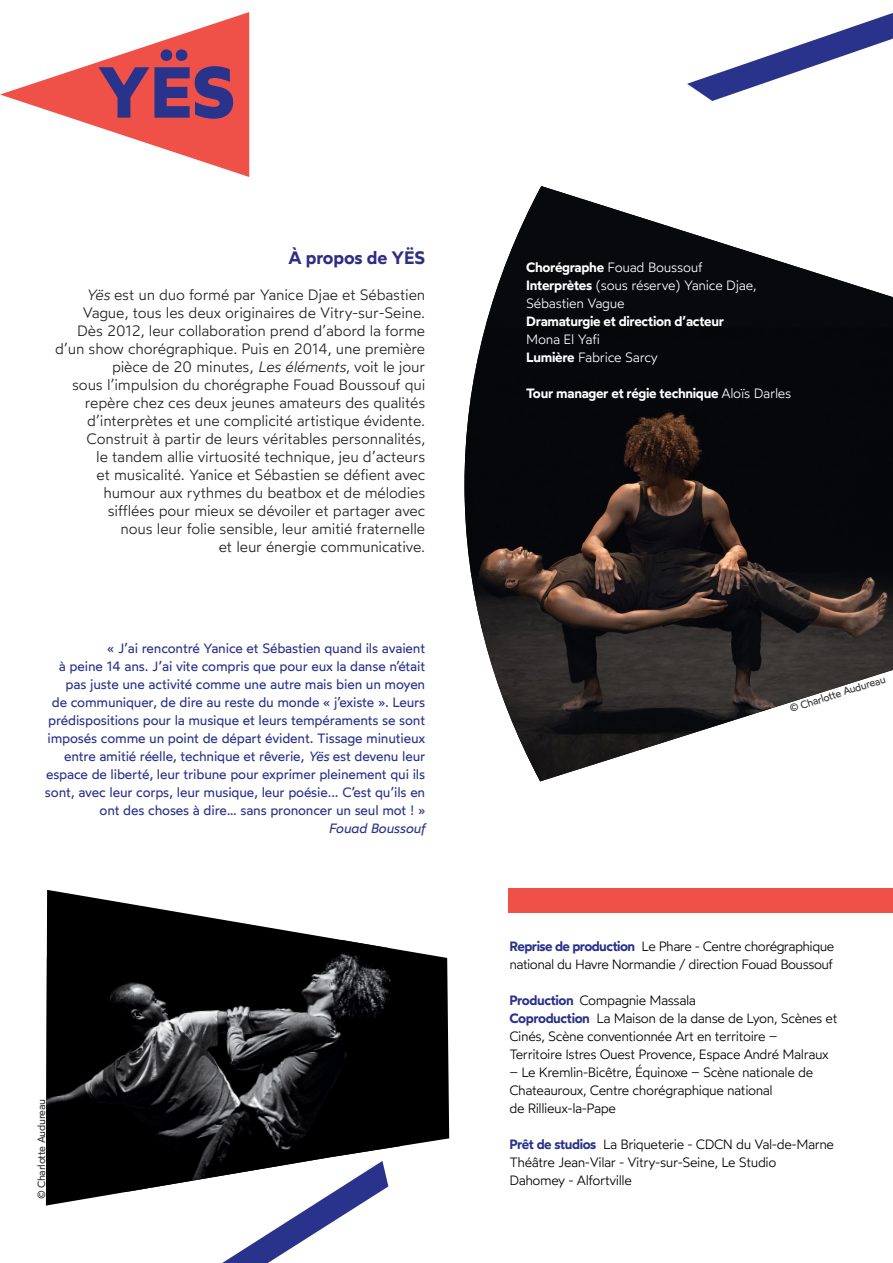
<style>
.page{position:relative;width:893px;height:1263px;background:#fff}
.page>*{position:absolute;margin:0;border:0;box-sizing:border-box;transform-origin:0 0}
.G_Titre_Oeuvre{font:700 72px "Wotfard";color:#29338c}
.G_Titre_a_propos{font:600 18px "Wotfard";letter-spacing:-.01em;color:#2f2e82}
.G_txt_a_propos{font:300 15px/18px "Wotfard";letter-spacing:-.01em;color:#231f20;text-align:right}
.G_citation{font:13.5px/18px "Wotfard";letter-spacing:-.01em;color:#29338c;text-align:right}
.G_txt_production_et{font:300 13.5px/18px "Wotfard";letter-spacing:-.03em;color:#000}
.G_txt_générique{font:300 13.5px/18px "Wotfard";letter-spacing:-.02em;color:#fff}
.G_txt_générique-2{font:600 13.5px/18px "Wotfard";letter-spacing:-.02em;color:#fff}
.G_citation-2{font:italic 13.5px "Wotfard";letter-spacing:-.01em;color:#29338c}
.t1{font:10.5px "Wotfard";letter-spacing:-.03em;color:#333}
.s1{font-style:italic}
.s2{font-weight:600}
.s3{font-weight:300}
.s4{font-weight:600;color:#29338c}
</style>
<div class="page">
<svg style="left:222px;top:1205px;width:137px;height:58px"></svg>
<img style="left:464px;top:186px;width:429px;height:595px">
<svg style="left:0;top:12px;width:249px;height:165px"></svg>
<svg style="left:46px;top:890px;width:403px;height:315px"></svg>
<img style="left:46px;top:940px;width:355px;height:256px">
<div style="left:508px;top:889px;width:385px;height:24px;background:#ef5048"></div>
<svg style="left:687px;top:13px;width:206px;height:88px"></svg>
<p class="G_Titre_Oeuvre" style="left:98px;top:46px;width:139px">YËS</p>
<p class="G_Titre_a_propos" style="left:288px;top:247px;width:138px">À propos de YËS</p>
<p class="G_txt_a_propos" style="left:55px;top:286px;width:372px"><span class="s1">Yës</span> est un duo formé par Yanice Djae et Sébastien Vague, tous les deux originaires de Vitry-sur-Seine.<br>Dès 2012, leur collaboration prend d’abord la forme d’un show chorégraphique. Puis en 2014, une première pièce de 20 minutes, <span class="s1">Les éléments</span>, voit le jour<br>sous l’impulsion du chorégraphe Fouad Boussouf qui repère chez ces deux jeunes amateurs des qualités d’interprètes et une complicité artistique évidente.</p>
<p class="G_txt_a_propos" style="left:87px;top:430px;width:340px">Construit à partir de leurs véritables personnalités, le tandem allie virtuosité technique, jeu d’acteurs et musicalité. Yanice et Sébastien se défient avec humour aux rythmes du beatbox et de mélodies sifflées pour mieux se dévoiler et partager avec nous leur folie sensible, leur amitié fraternelle<br>et leur énergie communicative.</p>
<p class="G_citation" style="left:45px;top:639px;width:382px">« J’ai rencontré Yanice et Sébastien quand ils avaient<br>à peine 14 ans. J’ai vite compris que pour eux la danse n’était pas juste une activité comme une autre mais bien un moyen<br>de communiquer, de dire au reste du monde « j’existe ». Leurs prédispositions pour la musique et leurs tempéraments se sont imposés comme un point de départ évident. Tissage minutieux entre amitié réelle, technique et rêverie, <span class="s1">Yës</span> est devenu leur espace de liberté, leur tribune pour exprimer pleinement qui ils sont, avec leur corps, leur musique, leur poésie... C’est qu’ils en ont des choses à dire… sans prononcer un seul mot ! »</p>
<p class="G_citation-2" style="left:328px;top:820px;width:98px">Fouad Boussouf</p>
<p class="t1" style="left:35px;top:1199px;width:101px;rotate:-90deg">© Charlotte Audureau</p>
<p class="G_txt_générique" style="left:526px;top:258px;width:178px"><span class="s2">Chorégraphe</span> Fouad Boussouf</p>
<p class="G_txt_générique" style="left:526px;top:276px;width:232px"><span class="s2">Interprètes</span> (sous réserve) Yanice Djae,<br>Sébastien Vague</p>
<p class="G_txt_générique-2" style="left:526px;top:312px;width:199px">Dramaturgie et direction d’acteur<br><span class="s3">Mona El Yafi</span></p>
<p class="G_txt_générique" style="left:526px;top:348px;width:133px"><span class="s2">Lumière</span> Fabrice Sarcy</p>
<p class="G_txt_générique-2" style="left:526px;top:384px;width:267px">Tour manager et régie technique <span class="s3">Aloïs Darles</span></p>
<p class="t1" style="left:788px;top:702px;width:101px;rotate:-17deg">© Charlotte Audureau</p>
<p class="G_txt_production_et" style="left:509px;top:937px;width:326px"><span class="s4">Reprise de production</span> Le Phare - Centre chorégraphique national du Havre Normandie / direction Fouad Boussouf</p>
<p class="G_txt_production_et" style="left:509px;top:991px;width:188px"><span class="s4">Production</span> Compagnie Massala</p>
<p class="G_txt_production_et" style="left:509px;top:1009px;width:329px"><span class="s4">Coproduction</span> La Maison de la danse de Lyon, Scènes et<br>Cinés, Scène conventionnée Art en territoire –<br>Territoire Istres Ouest Provence, Espace André Malraux</p>
<p class="G_txt_production_et" style="left:509px;top:1063px;width:305px">– Le Kremlin-Bicêtre, Équinoxe – Scène nationale de<br>Chateauroux, Centre chorégraphique national<br>de Rillieux-la-Pape</p>
<p class="G_txt_production_et" style="left:509px;top:1135px;width:326px"><span class="s4">Prêt de studios</span> La Briqueterie - CDCN du Val-de-Marne</p>
<p class="G_txt_production_et" style="left:509px;top:1153px;width:269px">Théâtre Jean-Vilar - Vitry-sur-Seine, Le Studio<br>Dahomey - Alfortville</p>
</div>
